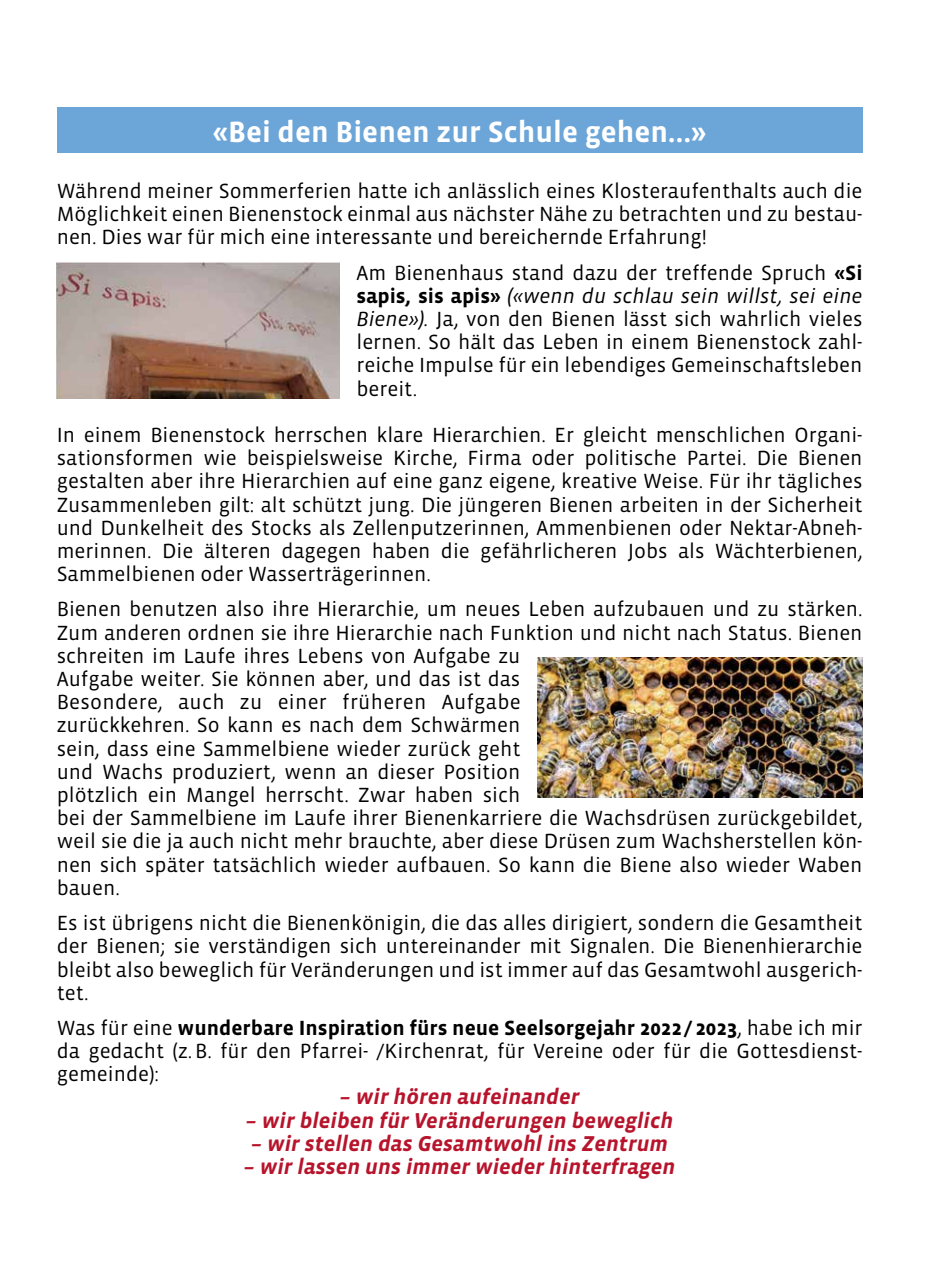
<style>
.page{position:relative;width:942px;height:1276px;background:#fff}
.page>*{position:absolute;margin:0;border:0;box-sizing:border-box;transform-origin:0 0}
.t1{font:700 30px "Vista Sans";color:#fff}
.t2{font:italic 700 22px "Vista Sans";color:#b7142c}
.t3{font:21px/23.2px "Vista Sans";color:#000;text-align:justify}
.s1{font-weight:700}
.s2{font-style:italic}
</style>
<div class="page">
<div style="left:57px;top:108px;width:805px;height:45px;background:#6ca5d8"></div>
<img style="left:57px;top:262px;width:282px;height:137px">
<img style="left:537px;top:658px;width:325px;height:140px">
<h1 class="t1" style="left:213px;top:117px;width:495px">«Bei den Bienen zur Schule gehen…»</h1>
<p class="t3" style="left:57px;top:180px;width:807px">Während meiner Sommerferien hatte ich anlässlich eines Klosteraufenthalts auch die Möglichkeit einen Bienenstock einmal aus nächster Nähe zu betrachten und zu bestau&shy;nen. Dies war für mich eine interessante und bereichernde Erfahrung!</p>
<p class="t3" style="left:356px;top:261px;width:507px">Am Bienenhaus stand dazu der treffende Spruch <span class="s1">«Si sapis, sis apis»</span> <span class="s2">(«wenn du schlau sein willst, sei eine Biene»).</span> Ja, von den Bienen lässt sich wahrlich vieles lernen. So hält das Leben in einem Bienenstock zahl&shy;reiche Impulse für ein lebendiges Gemeinschaftsleben bereit.</p>
<p class="t3" style="left:57px;top:424px;width:807px">In einem Bienenstock herrschen klare Hierarchien. Er gleicht menschlichen Organi&shy;sationsformen wie beispielsweise Kirche, Firma oder politische Partei. Die Bienen gestalten aber ihre Hierarchien auf eine ganz eigene, kreative Weise. Für ihr tägliches Zusammenleben gilt: alt schützt jung. Die jüngeren Bienen arbeiten in der Sicherheit und Dunkelheit des Stocks als Zellenputzerinnen, Ammenbienen oder Nektar-Abneh&shy;merinnen. Die älteren dagegen haben die gefährlicheren Jobs als Wächterbienen, Sammelbienen oder Wasserträgerinnen.</p>
<p class="t3" style="left:57px;top:598px;width:807px;text-align:left">Bienen benutzen also ihre Hierarchie, um neues Leben aufzubauen und zu stärken.<br>Zum anderen ordnen sie ihre Hierarchie nach Funktion und nicht nach Status. Bienen schreiten im Laufe ihres Lebens von Aufgabe zu<br>Aufgabe weiter. Sie können aber, und das ist das<br>Besondere, auch zu einer früheren Aufgabe<br>zurückkehren. So kann es nach dem Schwärmen<br>sein, dass eine Sammelbiene wieder zurück geht<br>und Wachs produziert, wenn an dieser Position<br>plötzlich ein Mangel herrscht. Zwar haben sich<br>bei der Sammelbiene im Laufe ihrer Bienenkarriere die Wachsdrüsen zurückgebildet, weil sie die ja auch nicht mehr brauchte, aber diese Drüsen zum Wachsherstellen kön&shy;nen sich später tatsächlich wieder aufbauen. So kann die Biene also wieder Waben bauen.</p>
<p class="t3" style="left:57px;top:912px;width:807px">Es ist übrigens nicht die Bienenkönigin, die das alles dirigiert, sondern die Gesamtheit der Bienen; sie verständigen sich untereinander mit Signalen. Die Bienenhierarchie bleibt also beweglich für Veränderungen und ist immer auf das Gesamtwohl ausgerich&shy;tet.</p>
<p class="t3" style="left:57px;top:1017px;width:807px">Was für eine <span class="s1">wunderbare Inspiration fürs neue Seelsorgejahr 2022/2023</span>, habe ich mir da gedacht (z.B. für den Pfarrei- /Kirchenrat, für Vereine oder für die Gottesdienst&shy;gemeinde):</p>
<p class="t2" style="left:340px;top:1085px;width:241px">– wir hören aufeinander</p>
<p class="t2" style="left:246px;top:1109px;width:428px">– wir bleiben für Veränderungen beweglich</p>
<p class="t2" style="left:251px;top:1132px;width:418px">– wir stellen das Gesamtwohl ins Zentrum</p>
<p class="t2" style="left:244px;top:1155px;width:433px">– wir lassen uns immer wieder hinterfragen</p>
</div>
